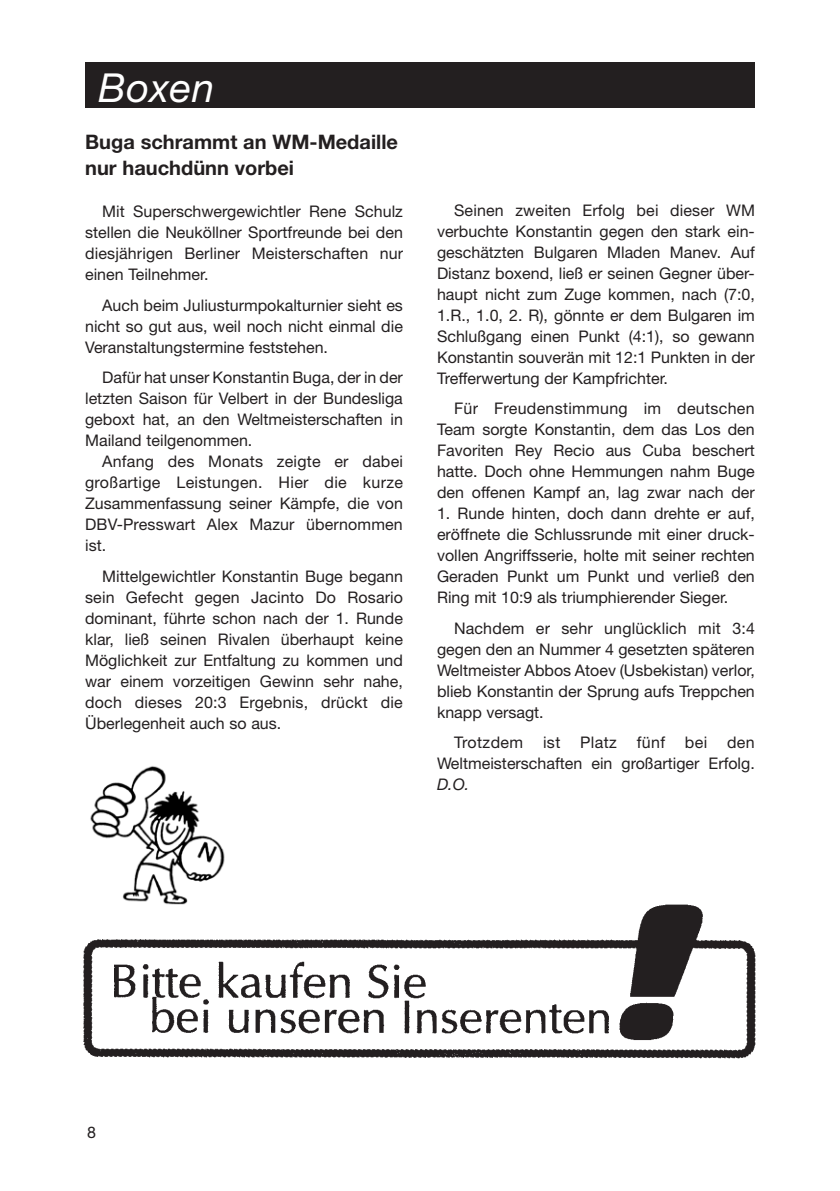
<style>
.page{position:relative;width:840px;height:1191px;background:#fff}
.page>*{position:absolute;margin:0;border:0;box-sizing:border-box;transform-origin:0 0}
.t1{font:italic 40px "Helvetica Neue";letter-spacing:.015em;color:#fff}
.t2{font:700 20px/26px "Helvetica Neue";color:#231f20}
.t3{font:16px/21px "Helvetica Neue";color:#231f20;text-align:justify}
.t4{font:italic 16px "Helvetica Neue";color:#231f20}
</style>
<div class="page">
<div style="left:85px;top:62px;width:669px;height:46px;background:#231f20"></div>
<img style="left:83px;top:904px;width:673px;height:155px">
<img style="left:85px;top:766px;width:143px;height:140px">
<h1 class="t1" style="left:98px;top:64px;width:117px">Boxen</h1>
<p class="t2" style="left:85px;top:128px;width:314px">Buga schrammt an WM-Medaille nur hauchdünn vorbei</p>
<p class="t3" style="left:85px;top:200px;width:319px;text-indent:17px">Mit Superschwergewichtler Rene Schulz stellen die Neuköllner Sportfreunde bei den diesjährigen Berliner Meisterschaften nur einen Teilnehmer.</p>
<p class="t3" style="left:85px;top:294px;width:319px;text-indent:17px">Auch beim Juliusturmpokalturnier sieht es nicht so gut aus, weil noch nicht einmal die Veranstaltungstermine feststehen.</p>
<p class="t3" style="left:85px;top:367px;width:319px;text-indent:17px">Dafür hat unser Konstantin Buga, der in der letzten Saison für Velbert in der Bundesliga geboxt hat, an den Weltmeisterschaften in Mailand teilgenommen.</p>
<p class="t3" style="left:85px;top:451px;width:319px;text-indent:17px">Anfang des Monats zeigte er dabei großartige Leistungen. Hier die kurze Zusammenfassung seiner Kämpfe, die von DBV-Presswart Alex Mazur übernommen ist.</p>
<p class="t3" style="left:85px;top:565px;width:319px;text-indent:17px">Mittelgewichtler Konstantin Buge begann sein Gefecht gegen Jacinto Do Rosario dominant, führte schon nach der 1. Runde klar, ließ seinen Rivalen überhaupt keine Möglichkeit zur Entfaltung zu kommen und war einem vorzeitigen Gewinn sehr nahe, doch dieses 20:3 Ergebnis, drückt die Überlegenheit auch so aus.</p>
<p class="t3" style="left:437px;top:199px;width:319px;text-indent:17px">Seinen zweiten Erfolg bei dieser WM verbuchte Konstantin gegen den stark ein&shy;geschätzten Bulgaren Mladen Manev. Auf Distanz boxend, ließ er seinen Gegner über&shy;haupt nicht zum Zuge kommen, nach (7:0, 1.R., 1.0, 2. R), gönnte er dem Bulgaren im Schlußgang einen Punkt (4:1), so gewann Konstantin souverän mit 12:1 Punkten in der Trefferwertung der Kampfrichter.</p>
<p class="t3" style="left:437px;top:398px;width:319px;text-indent:17px">Für Freudenstimmung im deutschen Team sorgte Konstantin, dem das Los den Favoriten Rey Recio aus Cuba beschert hatte. Doch ohne Hemmungen nahm Buge den offenen Kampf an, lag zwar nach der</p>
<p class="t3" style="left:437px;top:503px;width:319px">1. Runde hinten, doch dann drehte er auf, eröffnete die Schlussrunde mit einer druck&shy;vollen Angriffsserie, holte mit seiner rechten Geraden Punkt um Punkt und verließ den Ring mit 10:9 als triumphierender Sieger.</p>
<p class="t3" style="left:437px;top:617px;width:319px;text-indent:17px">Nachdem er sehr unglücklich mit 3:4 gegen den an Nummer 4 gesetzten späteren Weltmeister Abbos Atoev (Usbekistan) verlor, blieb Konstantin der Sprung aufs Treppchen knapp versagt.</p>
<p class="t3" style="left:437px;top:732px;width:319px;text-align:right">Trotzdem ist Platz fünf bei den<br>Weltmeisterschaften ein großartiger Erfolg.</p>
<p class="t4" style="left:437px;top:775px;width:34px">D.O.</p>
<p class="t3" style="left:87px;top:1121px;width:10px">8</p>
</div>
